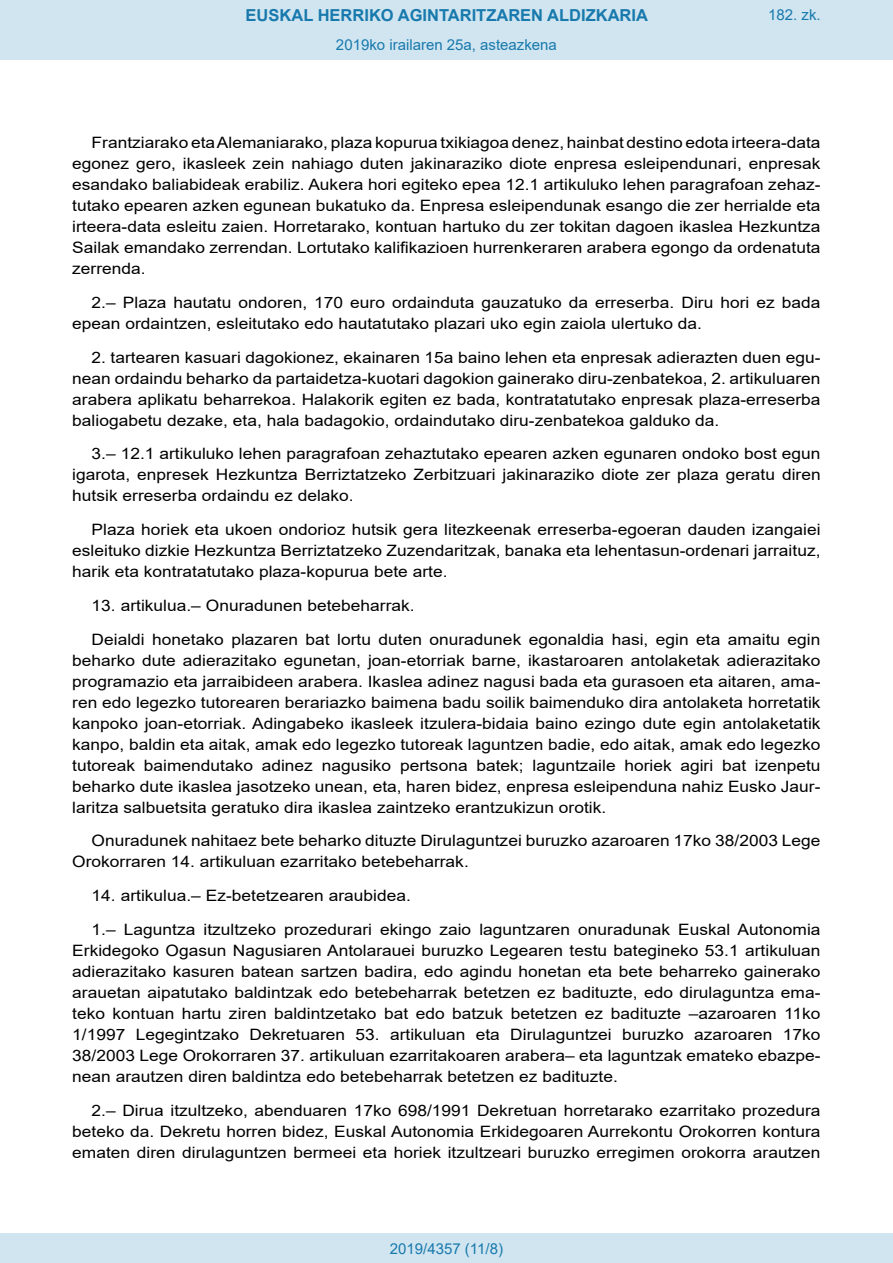
<style>
.page{position:relative;width:893px;height:1263px;background:#fff}
.page>*{position:absolute;margin:0;border:0;box-sizing:border-box;transform-origin:0 0}
.t1{font:700 16.5px "Arial";color:#1879ad}
.BOPVDetalle{font:15.6px/21px "Arial";color:#000;text-align:justify;scale:1.11 1}
.Paginacion_Centro{font:15px "Arial";color:#1879ad}
</style>
<div class="page">
<div style="left:0;top:0;width:893px;height:60px;background:#d0e5f0"></div>
<div style="left:0;top:1233px;width:893px;height:30px;background:#d0e5f0"></div>
<p class="t1" style="left:246px;top:3px;width:404px">EUSKAL HERRIKO AGINTARITZAREN ALDIZKARIA</p>
<p class="Paginacion_Centro" style="left:336px;top:35px;width:222px">2019ko irailaren 25a, asteazkena</p>
<p class="Paginacion_Centro" style="left:768px;top:5px;width:54px">182. zk.</p>
<p class="BOPVDetalle" style="left:72px;top:132px;width:676px;text-indent:19px">Frantziarako eta Alemaniarako, plaza kopurua txikiagoa denez, hainbat destino edota irteera-data egonez gero, ikasleek zein nahiago duten jakinaraziko diote enpresa esleipendunari, enpresak esandako baliabideak erabiliz. Aukera hori egiteko epea 12.1 artikuluko lehen paragrafoan zehaz&shy;tutako epearen azken egunean bukatuko da. Enpresa esleipendunak esango die zer herrialde eta irteera-data esleitu zaien. Horretarako, kontuan hartuko du zer tokitan dagoen ikaslea Hezkuntza Sailak emandako zerrendan. Lortutako kalifikazioen hurrenkeraren arabera egongo da ordenatuta zerrenda.</p>
<p class="BOPVDetalle" style="left:72px;top:292px;width:676px;text-indent:19px">2.– Plaza hautatu ondoren, 170 euro ordainduta gauzatuko da erreserba. Diru hori ez bada epean ordaintzen, esleitutako edo hautatutako plazari uko egin zaiola ulertuko da.</p>
<p class="BOPVDetalle" style="left:72px;top:347px;width:676px;text-indent:19px">2. tartearen kasuari dagokionez, ekainaren 15a baino lehen eta enpresak adierazten duen egu&shy;nean ordaindu beharko da partaidetza-kuotari dagokion gainerako diru-zenbatekoa, 2. artikuluaren arabera aplikatu beharrekoa. Halakorik egiten ez bada, kontratatutako enpresak plaza-erreserba baliogabetu dezake, eta, hala badagokio, ordaindutako diru-zenbatekoa galduko da.</p>
<p class="BOPVDetalle" style="left:72px;top:443px;width:676px;text-indent:19px">3.– 12.1 artikuluko lehen paragrafoan zehaztutako epearen azken egunaren ondoko bost egun igarota, enpresek Hezkuntza Berriztatzeko Zerbitzuari jakinaraziko diote zer plaza geratu diren hutsik erreserba ordaindu ez delako.</p>
<p class="BOPVDetalle" style="left:72px;top:519px;width:676px;text-indent:19px">Plaza horiek eta ukoen ondorioz hutsik gera litezkeenak erreserba-egoeran dauden izangaiei esleituko dizkie Hezkuntza Berriztatzeko Zuzendaritzak, banaka eta lehentasun-ordenari jarraituz, harik eta kontratatutako plaza-kopurua bete arte.</p>
<p class="BOPVDetalle" style="left:92px;top:595px;width:292px">13. artikulua.– Onuradunen betebeharrak.</p>
<p class="BOPVDetalle" style="left:72px;top:629px;width:676px;text-indent:19px">Deialdi honetako plazaren bat lortu duten onuradunek egonaldia hasi, egin eta amaitu egin beharko dute adierazitako egunetan, joan-etorriak barne, ikastaroaren antolaketak adierazitako programazio eta jarraibideen arabera. Ikaslea adinez nagusi bada eta gurasoen eta aitaren, ama&shy;ren edo legezko tutorearen berariazko baimena badu soilik baimenduko dira antolaketa horretatik kanpoko joan-etorriak. Adingabeko ikasleek itzulera-bidaia baino ezingo dute egin antolaketatik kanpo, baldin eta aitak, amak edo legezko tutoreak laguntzen badie, edo aitak, amak edo legezko tutoreak baimendutako adinez nagusiko pertsona batek; laguntzaile horiek agiri bat izenpetu beharko dute ikaslea jasotzeko unean, eta, haren bidez, enpresa esleipenduna nahiz Eusko Jaur&shy;laritza salbuetsita geratuko dira ikaslea zaintzeko erantzukizun orotik.</p>
<p class="BOPVDetalle" style="left:72px;top:830px;width:676px;text-indent:19px">Onuradunek nahitaez bete beharko dituzte Dirulaguntzei buruzko azaroaren 17ko 38/2003 Lege<br>Orokorraren 14. artikuluan ezarritako betebeharrak.</p>
<p class="BOPVDetalle" style="left:92px;top:885px;width:289px">14. artikulua.– Ez-betetzearen araubidea.</p>
<p class="BOPVDetalle" style="left:72px;top:919px;width:676px;text-indent:19px">1.– Laguntza itzultzeko prozedurari ekingo zaio laguntzaren onuradunak Euskal Autonomia Erkidegoko Ogasun Nagusiaren Antolarauei buruzko Legearen testu bategineko 53.1 artikuluan adierazitako kasuren batean sartzen badira, edo agindu honetan eta bete beharreko gainerako arauetan aipatutako baldintzak edo betebeharrak betetzen ez badituzte, edo dirulaguntza ema&shy;teko kontuan hartu ziren baldintzetako bat edo batzuk betetzen ez badituzte –azaroaren 11ko 1/1997 Legegintzako Dekretuaren 53. artikuluan eta Dirulaguntzei buruzko azaroaren 17ko 38/2003 Lege Orokorraren 37. artikuluan ezarritakoaren arabera– eta laguntzak emateko ebazpe&shy;nean arautzen diren baldintza edo betebeharrak betetzen ez badituzte.</p>
<p class="BOPVDetalle" style="left:72px;top:1100px;width:676px;text-indent:19px">2.– Dirua itzultzeko, abenduaren 17ko 698/1991 Dekretuan horretarako ezarritako prozedura beteko da. Dekretu horren bidez, Euskal Autonomia Erkidegoaren Aurrekontu Orokorren kontura ematen diren dirulaguntzen bermeei eta horiek itzultzeari buruzko erregimen orokorra arautzen</p>
<p class="Paginacion_Centro" style="left:390px;top:1238px;width:115px">2019/4357 (11/8)</p>
</div>
